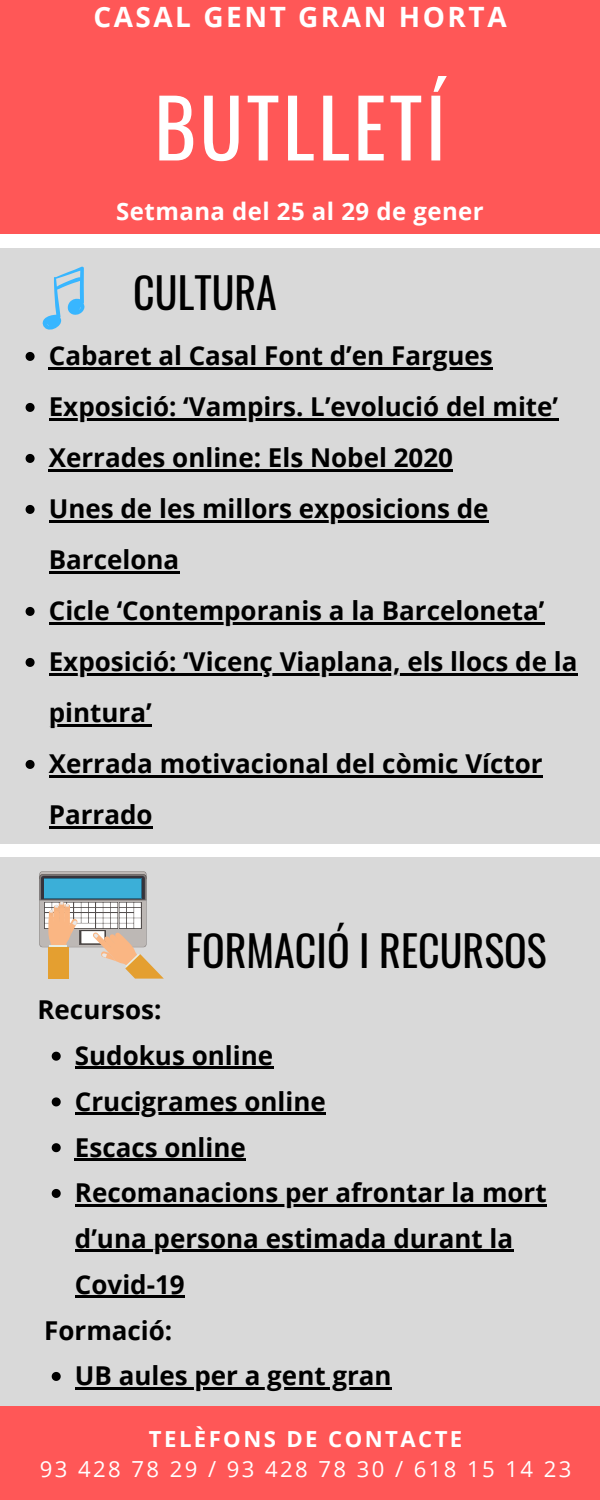
<style>
.page{position:relative;width:600px;height:1500px;background:#fff}
.page>*{position:absolute;margin:0;border:0;box-sizing:border-box;transform-origin:0 0}
.t1{font:80px "Oswald";letter-spacing:.045em;color:#fff}
.t2{font:42px "Oswald";color:#000}
.t3{font:700 28px "Open Sans";letter-spacing:.09em;color:#fff}
.t4{font:700 26px/51px "Open Sans";color:#000}
.t5{font:700 24px "Open Sans";letter-spacing:.02em;color:#fff}
.t6{font:22.1px "Open Sans";letter-spacing:.11em;color:#fff}
.t7{font:700 22.1px "Open Sans";letter-spacing:.11em;color:#fff}
</style>
<div class="page">
<div style="left:0;top:0;width:600px;height:233px;background:#ff5757"></div>
<div style="left:0;top:248px;width:600px;height:595px;background:#d9d9d9"></div>
<div style="left:0;top:857px;width:600px;height:550px;background:#d9d9d9"></div>
<div style="left:0;top:1407px;width:600px;height:93px;background:#ff5757"></div>
<svg style="left:42px;top:266px;width:43px;height:64px"></svg>
<svg style="left:39px;top:871px;width:125px;height:108px"></svg>
<svg style="left:52px;top:1052px;width:9px;height:9px"></svg>
<hr style="left:75px;top:1067px;width:198px;height:2px;background:#000">
<svg style="left:52px;top:1097px;width:9px;height:9px"></svg>
<hr style="left:75px;top:1112px;width:251px;height:3px;background:#000">
<svg style="left:52px;top:1143px;width:9px;height:9px"></svg>
<hr style="left:75px;top:1158px;width:171px;height:2px;background:#000">
<svg style="left:52px;top:1189px;width:9px;height:9px"></svg>
<hr style="left:75px;top:1204px;width:472px;height:2px;background:#000">
<hr style="left:75px;top:1250px;width:438px;height:2px;background:#000">
<hr style="left:75px;top:1295px;width:110px;height:3px;background:#000">
<svg style="left:52px;top:1372px;width:9px;height:9px"></svg>
<hr style="left:75px;top:1387px;width:317px;height:2px;background:#000">
<svg style="left:26px;top:352px;width:9px;height:9px"></svg>
<hr style="left:49px;top:367px;width:444px;height:2px;background:#000">
<svg style="left:26px;top:403px;width:9px;height:9px"></svg>
<hr style="left:49px;top:418px;width:509px;height:2px;background:#000">
<svg style="left:26px;top:454px;width:9px;height:9px"></svg>
<hr style="left:49px;top:469px;width:404px;height:2px;background:#000">
<svg style="left:26px;top:505px;width:9px;height:9px"></svg>
<hr style="left:49px;top:520px;width:440px;height:2px;background:#000">
<hr style="left:49px;top:571px;width:130px;height:2px;background:#000">
<svg style="left:26px;top:607px;width:9px;height:9px"></svg>
<hr style="left:49px;top:622px;width:496px;height:2px;background:#000">
<svg style="left:26px;top:658px;width:9px;height:9px"></svg>
<hr style="left:49px;top:673px;width:529px;height:2px;background:#000">
<hr style="left:49px;top:724px;width:103px;height:2px;background:#000">
<svg style="left:26px;top:760px;width:9px;height:9px"></svg>
<hr style="left:49px;top:775px;width:494px;height:2px;background:#000">
<hr style="left:49px;top:826px;width:104px;height:2px;background:#000">
<p class="t3" style="left:93px;top:-3px;width:415px">CASAL GENT GRAN HORTA</p>
<p class="t1" style="left:154px;top:65px;width:293px">BUTLLETÍ</p>
<p class="t5" style="left:116px;top:195px;width:369px">Setmana del 25 al 29 de gener</p>
<p class="t2" style="left:133px;top:260px;width:145px">CULTURA</p>
<p class="t4" style="left:49px;top:330px;width:446px">Cabaret al Casal Font d’en Fargues</p>
<p class="t4" style="left:49px;top:381px;width:511px">Exposició: ‘Vampirs. L’evolució del mite’</p>
<p class="t4" style="left:49px;top:432px;width:406px">Xerrades online: Els Nobel 2020</p>
<p class="t4" style="left:49px;top:483px;width:441px">Unes de les millors exposicions de<br>Barcelona</p>
<p class="t4" style="left:49px;top:585px;width:497px">Cicle ‘Contemporanis a la Barceloneta’</p>
<p class="t4" style="left:49px;top:636px;width:530px">Exposició: ‘Vicenç Viaplana, els llocs de la pintura’</p>
<p class="t4" style="left:49px;top:738px;width:495px">Xerrada motivacional del còmic Víctor<br>Parrado</p>
<p class="t4" style="left:37px;top:984px;width:126px">Recursos:</p>
<p class="t2" style="left:186px;top:918px;width:362px">FORMACIÓ I RECURSOS</p>
<p class="t4" style="left:75px;top:1030px;width:200px">Sudokus online</p>
<p class="t4" style="left:75px;top:1075px;width:252px">Crucigrames online</p>
<p class="t4" style="left:75px;top:1121px;width:173px">Escacs online</p>
<p class="t4" style="left:75px;top:1169px;width:473px;line-height:45.8px">Recomanacions per afrontar la mort d’una persona estimada durant la<br>Covid-19</p>
<p class="t4" style="left:44px;top:1304px;width:130px">Formació:</p>
<p class="t4" style="left:75px;top:1350px;width:318px">UB aules per a gent gran</p>
<p class="t7" style="left:149px;top:1423px;width:315px">TELÈFONS DE CONTACTE</p>
<p class="t6" style="left:40px;top:1454px;width:533px">93 428 78 29 / 93 428 78 30 / 618 15 14 23</p>
</div>
